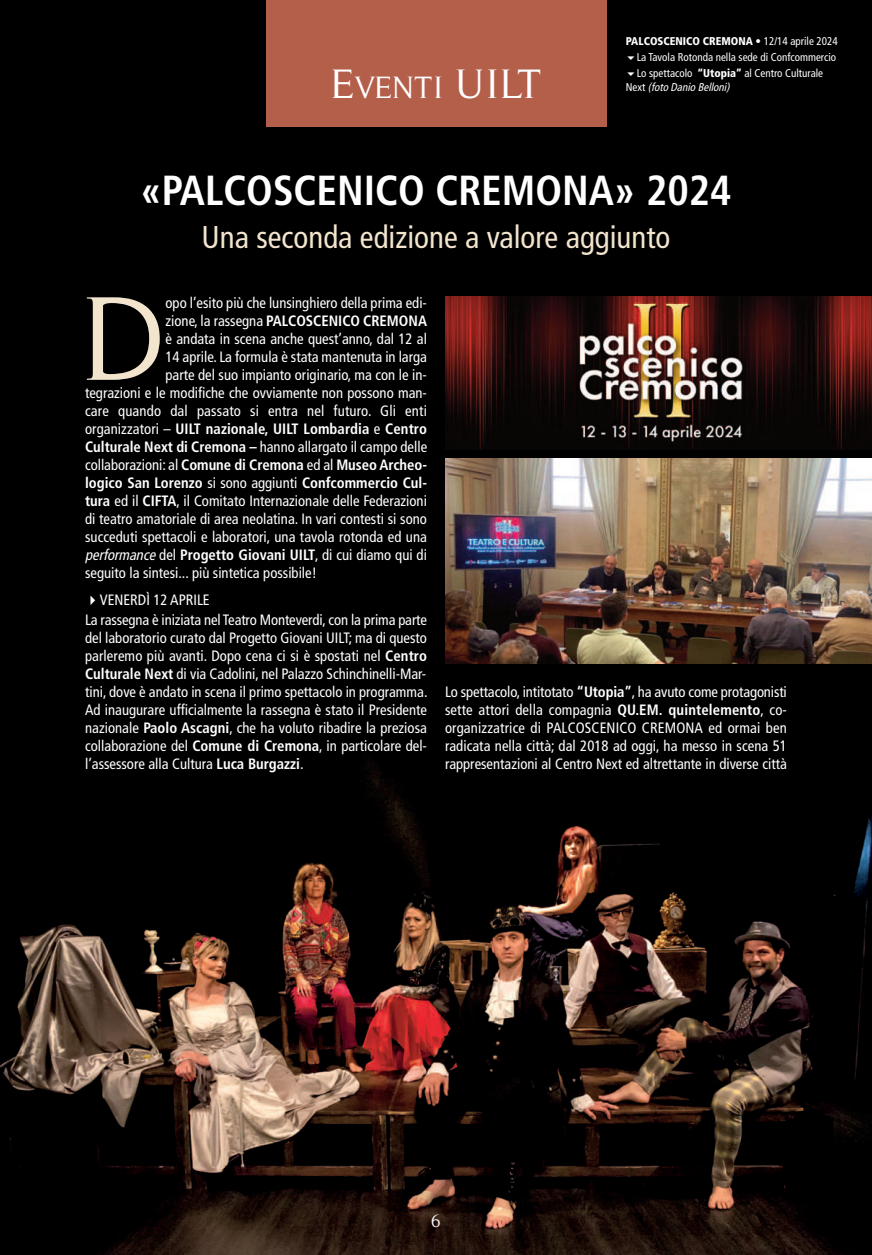
<style>
.page{position:relative;width:872px;height:1255px;background:#fff}
.page>*{position:absolute;margin:0;border:0;box-sizing:border-box;transform-origin:0 0}
.t1{font:121.8px "Timeless";color:#f3e4ce}
.t2{font:700 condensed 42px "Frutiger LT Std";color:#fff}
.t3{font:42px "Timeless";color:#fff}
.t4{font:condensed 31.5px "Frutiger LT Std";color:#f3e4ce}
.t5{font:31.5px "Timeless";letter-spacing:.01em;color:#fff}
.t6{font:18px "Timeless";color:#fff}
.t7{font:condensed 15px/18px "Frutiger LT Std";color:#fff;text-align:justify}
.t8{font:700 condensed 15px "Frutiger LT Std";color:#fff}
.t9{font:condensed 11.25px/16.2px "Frutiger LT Std";color:#fff}
.t10{font:italic condensed 11.25px "Frutiger LT Std";color:#fff}
.s1{font-size:42px}
.s2{font-weight:900}
.s3{font-style:normal}
.s4{font-weight:400}
.s5{font-weight:700}
.s6{font-style:italic}
</style>
<div class="page">
<div style="left:0;top:0;width:872px;height:1254px;background:#000"></div>
<img style="left:0;top:762px;width:872px;height:492px">
<div style="left:266px;top:0;width:340px;height:126px;background:#b45f4a"></div>
<img style="left:445px;top:459px;width:427px;height:204px">
<img style="left:445px;top:296px;width:427px;height:153px">
<h3 class="t5" style="left:331px;top:69px;width:113px"><span class="s1">E</span>VENTI</h3>
<h2 class="t3" style="left:455px;top:59px;width:87px">UILT</h2>
<p class="t9" style="left:636px;top:33px;width:202px;text-indent:-11px"><span class="s2">PALCOSCENICO CREMONA</span> • 12/14 aprile 2024<br>La Tavola Rotonda nella sede di Confcommercio<br>Lo spettacolo <span class="s2">“Utopia”</span> al Centro Culturale</p>
<p class="t10" style="left:625px;top:80px;width:108px"><span class="s3">N e x t</span> (foto Danio Belloni)</p>
<h2 class="t2" style="left:140px;top:166px;width:593px">«PALCOSCENICO CREMONA» 2024</h2>
<h3 class="t4" style="left:202px;top:218px;width:470px">Una seconda edizione a valore aggiunto</h3>
<h1 class="t1" style="left:81px;top:268px;width:86px">D</h1>
<p class="t7" style="left:165px;top:294px;width:263px">opo l’esito più che lunsinghiero della prima edi-</p>
<p class="t8" style="left:165px;top:312px;width:263px"><span class="s4">zione, la rassegna</span> PALCOSCENICO CREMONA</p>
<p class="t7" style="left:165px;top:330px;width:263px">è andata in scena anche quest’anno, dal 12 al</p>
<p class="t7" style="left:165px;top:348px;width:263px">14 aprile. La formula è stata mantenuta in larga</p>
<p class="t7" style="left:165px;top:366px;width:263px">parte del suo impianto originario, ma con le in-</p>
<p class="t7" style="left:85px;top:384px;width:343px">tegrazioni e le modifiche che ovviamente non possono man-</p>
<p class="t7" style="left:85px;top:402px;width:343px">care quando dal passato si entra nel futuro. Gli enti</p>
<p class="t8" style="left:85px;top:420px;width:343px"><span class="s4">organizzatori –</span> UILT nazionale, UILT Lombardia <span class="s4">e</span> Centro</p>
<p class="t7" style="left:85px;top:438px;width:343px"><span class="s5">Culturale Next di Cremona –</span> hanno allargato il campo delle</p>
<p class="t8" style="left:85px;top:456px;width:343px"><span class="s4">collaborazioni: al</span> Comune di Cremona <span class="s4">ed al</span> Museo Archeo-</p>
<p class="t8" style="left:85px;top:474px;width:343px">logico San Lorenzo <span class="s4">si sono aggiunti</span> Confcommercio Cul-</p>
<p class="t7" style="left:85px;top:492px;width:343px"><span class="s5">tura</span> ed il <span class="s5">CIFTA</span>, il Comitato Internazionale delle Federazioni</p>
<p class="t7" style="left:85px;top:510px;width:343px">di teatro amatoriale di area neolatina. In vari contesti si sono</p>
<p class="t7" style="left:85px;top:528px;width:343px">succeduti spettacoli e laboratori, una tavola rotonda ed una</p>
<p class="t7" style="left:85px;top:546px;width:343px"><span class="s6">performance</span>del <span class="s5">Progetto Giovani UILT</span>, di cui diamo qui di</p>
<p class="t7" style="left:85px;top:564px;width:233px">seguito la sintesi... più sintetica possibile!</p>
<p class="t7" style="left:85px;top:590px;width:343px;line-height:20.1px">✔VENERDÌ 12 APRILE<br>La rassegna è iniziata nel Teatro Monteverdi, con la prima parte</p>
<p class="t7" style="left:85px;top:629px;width:344px">del laboratorio curato dal Progetto Giovani UILT; ma di questo parleremo più avanti. Dopo cena ci si è spostati nel <span class="s5">Centro Culturale Next</span> di via Cadolini, nel Palazzo Schinchinelli-Mar&shy;tini, dove è andato in scena il primo spettacolo in programma.<br>Ad inaugurare ufficialmente la rassegna è stato il Presidente nazionale <span class="s5">Paolo Ascagni</span>, che ha voluto ribadire la preziosa collaborazione del <span class="s5">Comune di Cremona</span>, in particolare del&shy;l’assessore alla Cultura <span class="s5">Luca Burgazzi</span>.</p>
<p class="t7" style="left:445px;top:682px;width:343px">Lo spettacolo, intitotato <span class="s5">“Utopia”</span>, ha avuto come protagonisti sette attori della compagnia <span class="s5">QU.EM. quintelemento</span>, co&shy;organizzatrice di PALCOSCENICO CREMONA ed ormai ben radicata nella città; dal 2018 ad oggi, ha messo in scena 51 rappresentazioni al Centro Next ed altrettante in diverse città</p>
<p class="t6" style="left:431px;top:1209px;width:11px">6</p>
</div>
